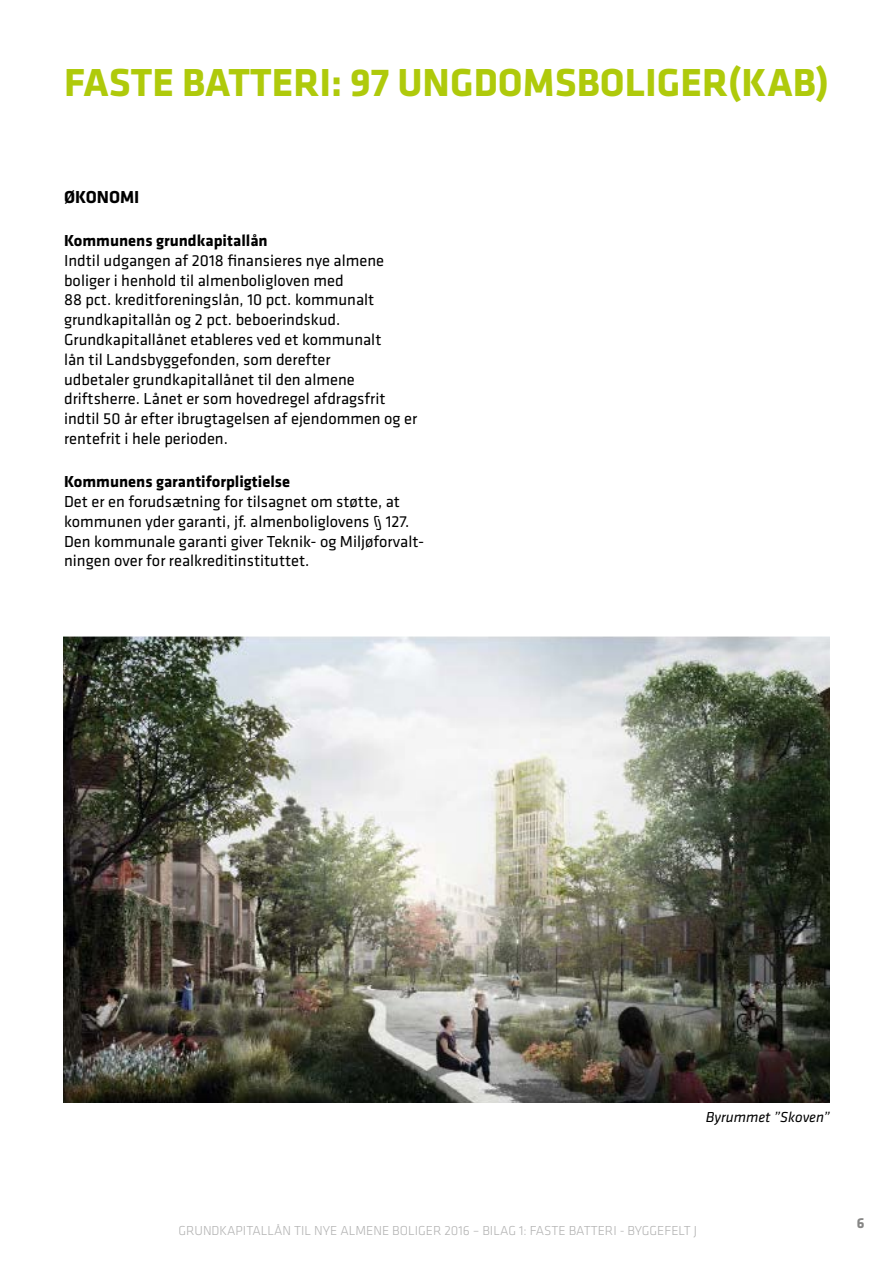
<style>
.page{position:relative;width:893px;height:1263px;background:#fff}
.page>*{position:absolute;margin:0;border:0;box-sizing:border-box;transform-origin:0 0}
.t1{font:700 40.5px "Klavika";color:#afca0b}
.t2{font:700 18px "Klavika";color:#000}
.t3{font:16.5px/19.8px "Klavika";color:#000}
.t4{font:700 16.5px "Klavika";color:#000}
.t5{font:italic 15px "Klavika";color:#000}
.t6{font:700 15px "Klavika";color:#878786}
.t7{font:300 13.5px "Klavika";color:#b2b2b2}
</style>
<div class="page">
<img style="left:64px;top:637px;width:765px;height:465px">
<h1 class="t1" style="left:64px;top:60px;width:766px">FASTE BATTERI: 97 UNGDOMSBOLIGER(KAB)</h1>
<p class="t2" style="left:64px;top:187px;width:77px">ØKONOMI</p>
<p class="t4" style="left:64px;top:231px;width:205px">Kommunens grundkapitallån</p>
<p class="t3" style="left:64px;top:251px;width:355px">Indtil udgangen af 2018 finansieres nye almene boliger i henhold til almenboligloven med<br>88 pct. kreditforeningslån, 10 pct. kommunalt grundkapitallån og 2 pct. beboerindskud.<br>Grundkapitallånet etableres ved et kommunalt<br>lån til Landsbyggefonden, som derefter<br>udbetaler grundkapitallånet til den almene driftsherre. Lånet er som hovedregel afdragsfrit indtil 50 år efter ibrugtagelsen af ejendommen og er rentefrit i hele perioden.</p>
<p class="t4" style="left:64px;top:473px;width:228px">Kommunens garantiforpligtielse</p>
<p class="t3" style="left:64px;top:492px;width:362px">Det er en forudsætning for tilsagnet om støtte, at kommunen yder garanti, jf. almenboliglovens § 127.<br>Den kommunale garanti giver Teknik- og Miljøforvalt&shy;ningen over for realkreditinstituttet.</p>
<p class="t5" style="left:706px;top:1111px;width:125px">Byrummet ”Skoven”</p>
<p class="t7" style="left:179px;top:1224px;width:520px">GRUNDKAPITALLÅN TIL NYE ALMENE BOLIGER 2016 – BILAG 1: FASTE BATTERI - BYGGEFELT J</p>
<p class="t6" style="left:857px;top:1215px;width:9px">6</p>
</div>
